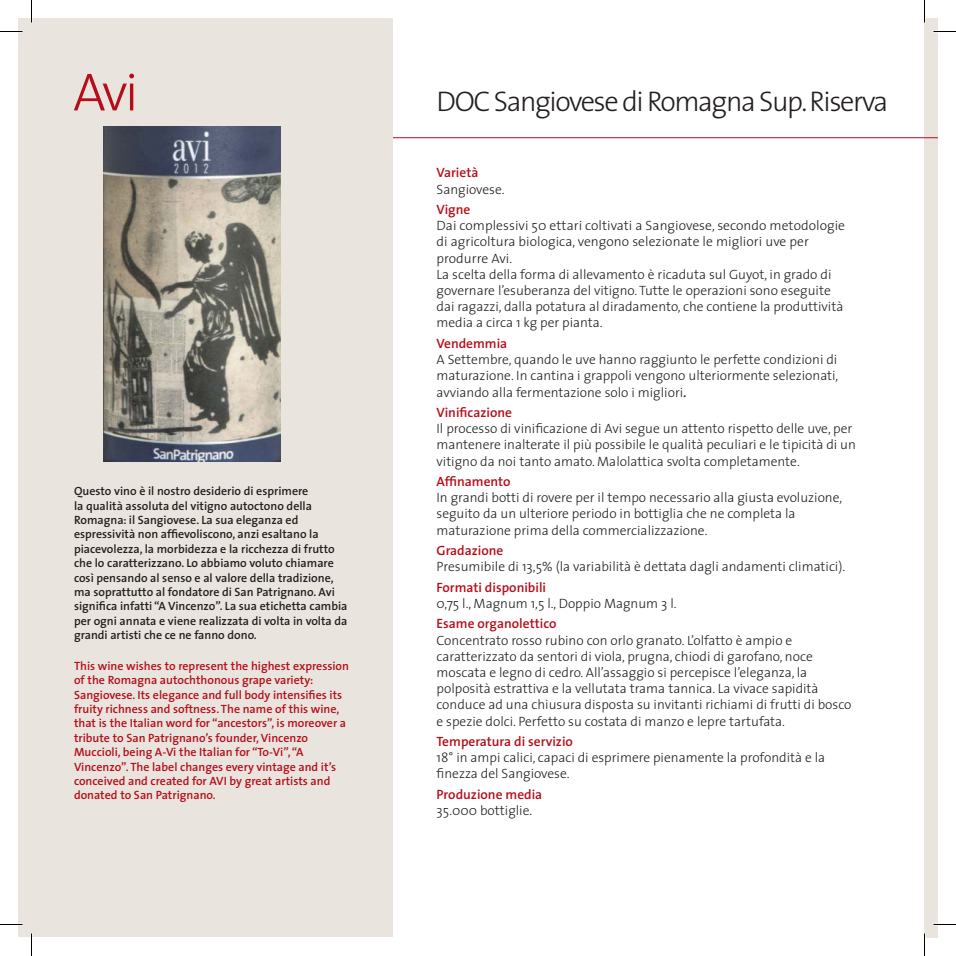
<style>
.page{position:relative;width:956px;height:956px;background:#fff}
.page>*{position:absolute;margin:0;border:0;box-sizing:border-box;transform-origin:0 0}
.t1{font:300 54px "The Sans";color:#b50e1a}
.t2{font:300 28.5px "The Sans";letter-spacing:-.05em;color:#231f20}
.t3{font:300 13.5px/16.2px "The Sans";color:#231f20}
.t4{font:600 13.5px "The Sans";color:#b50e1a}
.t5{font:600 12px/14.4px "The Sans";color:#231f20}
.t6{font:600 12px/14.4px "The Sans";color:#b50e1a}
.s1{font-weight:600}
</style>
<div class="page">
<div style="left:924px;top:19px;width:13px;height:918px;background:#e9e5de"></div>
<hr style="left:74px;top:137px;width:863px;height:1px;background:#b50e1a">
<div style="left:19px;top:19px;width:374px;height:918px;background:#e9e5de"></div>
<hr style="left:0;top:923px;width:22px;height:2px;background:#fff">
<hr style="left:933px;top:923px;width:23px;height:2px;background:#fff">
<svg style="left:0;top:31px;width:22px;height:1px"></svg>
<svg style="left:933px;top:31px;width:23px;height:1px"></svg>
<svg style="left:0;top:924px;width:22px;height:1px"></svg>
<svg style="left:933px;top:924px;width:23px;height:1px"></svg>
<svg style="left:31px;top:0;width:1px;height:23px"></svg>
<svg style="left:31px;top:933px;width:1px;height:23px"></svg>
<svg style="left:924px;top:0;width:1px;height:23px"></svg>
<svg style="left:924px;top:933px;width:1px;height:23px"></svg>
<img style="left:103px;top:126px;width:177px;height:336px">
<h1 class="t1" style="left:73px;top:48px;width:67px">Avi</h1>
<p class="t5" style="left:74px;top:484px;width:275px">Questo vino è il nostro desiderio di esprimere<br>la qualità assoluta del vitigno autoctono della Romagna: il Sangiovese. La sua eleganza ed espressività non affievoliscono, anzi esaltano la piacevolezza, la morbidezza e la ricchezza di frutto che lo caratterizzano. Lo abbiamo voluto chiamare così pensando al senso e al valore della tradizione, ma soprattutto al fondatore di San Patrignano. Avi significa infatti “A Vincenzo”. La sua etichetta cambia per ogni annata e viene realizzata di volta in volta da grandi artisti che ce ne fanno dono.</p>
<p class="t6" style="left:74px;top:658px;width:277px">This wine wishes to represent the highest expression of the Romagna autochthonous grape variety:<br>Sangiovese. Its elegance and full body intensifies its fruity richness and softness. The name of this wine, that is the Italian word for “ancestors”, is moreover a tribute to San Patrignano’s founder, Vincenzo Muccioli, being A-Vi the Italian for “To-Vi”, “A Vincenzo”. The label changes every vintage and it’s conceived and created for AVI by great artists and donated to San Patrignano.</p>
<h2 class="t2" style="left:436px;top:78px;width:453px">DOC Sangiovese di Romagna Sup. Riserva</h2>
<p class="t4" style="left:436px;top:162px;width:43px">Varietà</p>
<p class="t3" style="left:436px;top:180px;width:70px">Sangiovese.</p>
<p class="t4" style="left:436px;top:198px;width:35px">Vigne</p>
<p class="t3" style="left:436px;top:217px;width:410px">Dai complessivi 50 ettari coltivati a Sangiovese, secondo metodologie di agricoltura biologica, vengono selezionate le migliori uve per produrre Avi.<br>La scelta della forma di allevamento è ricaduta sul Guyot, in grado di governare l’esuberanza del vitigno. Tutte le operazioni sono eseguite dai ragazzi, dalla potatura al diradamento, che contiene la produttività media a circa 1 kg per pianta.</p>
<p class="t4" style="left:436px;top:332px;width:72px">Vendemmia</p>
<p class="t3" style="left:436px;top:351px;width:403px;text-align:justify">A Settembre, quando le uve hanno raggiunto le perfette condizioni di maturazione. In cantina i grappoli vengono ulteriormente selezionati, avviando alla fermentazione solo i migliori<span class="s1">.</span></p>
<p class="t4" style="left:436px;top:401px;width:77px">Vinificazione</p>
<p class="t3" style="left:436px;top:420px;width:421px">Il processo di vinificazione di Avi segue un attento rispetto delle uve, per mantenere inalterate il più possibile le qualità peculiari e le tipicità di un vitigno da noi tanto amato. Malolattica svolta completamente.</p>
<p class="t4" style="left:436px;top:470px;width:76px">Affinamento</p>
<p class="t3" style="left:436px;top:489px;width:407px">In grandi botti di rovere per il tempo necessario alla giusta evoluzione, seguito da un ulteriore periodo in bottiglia che ne completa la maturazione prima della commercializzazione.</p>
<p class="t4" style="left:436px;top:539px;width:69px">Gradazione</p>
<p class="t3" style="left:436px;top:558px;width:410px">Presumibile di 13,5% (la variabilità è dettata dagli andamenti climatici).</p>
<p class="t4" style="left:436px;top:576px;width:111px">Formati disponibili</p>
<p class="t3" style="left:436px;top:595px;width:242px">0,75 l., Magnum 1,5 l., Doppio Magnum 3 l.</p>
<p class="t4" style="left:436px;top:613px;width:121px">Esame organolettico</p>
<p class="t3" style="left:436px;top:631px;width:416px">Concentrato rosso rubino con orlo granato. L’olfatto è ampio e caratterizzato da sentori di viola, prugna, chiodi di garofano, noce moscata e legno di cedro. All’assaggio si percepisce l’eleganza, la polposità estrattiva e la vellutata trama tannica. La vivace sapidità conduce ad una chiusura disposta su invitanti richiami di frutti di bosco e spezie dolci. Perfetto su costata di manzo e lepre tartufata.</p>
<p class="t4" style="left:436px;top:730px;width:138px">Temperatura di servizio</p>
<p class="t3" style="left:436px;top:749px;width:390px">18° in ampi calici, capaci di esprimere pienamente la profondità e la finezza del Sangiovese.</p>
<p class="t4" style="left:436px;top:783px;width:107px">Produzione media</p>
<p class="t3" style="left:436px;top:802px;width:97px">35.000 bottiglie.</p>
</div>
